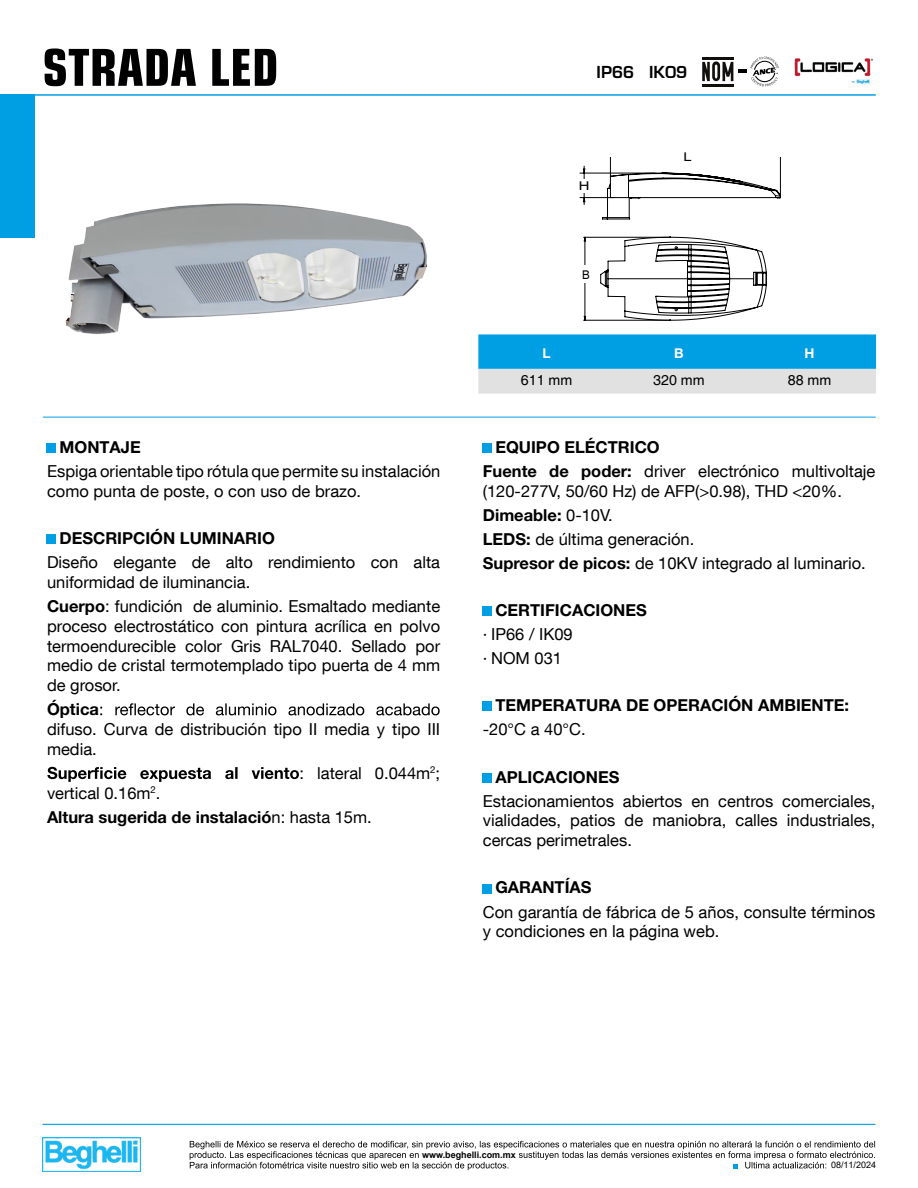
<style>
.page{position:relative;width:918px;height:1188px;background:#fff}
.page>*{position:absolute;margin:0;border:0;box-sizing:border-box;transform-origin:0 0}
.t1{font:700 condensed 51px "Eurostile";color:#000}
.t2{font:700 18px "Eurostile";color:#000}
.t3{font:16.5px/19.8px "Helvetica Neue LT Com";color:#000}
.t4{font:700 16.5px "Helvetica Neue";color:#000}
.t5{font:700 16.5px "Helvetica Neue LT Std";color:#000}
.t6{font:14.25px "Helvetica";color:#000}
.t7{font:700 13.5px "Helvetica Neue";color:#fff}
.t8{font:12px "Helvetica";color:#000;scale:1.21 1}
.t9{font:12px "Helvetica";color:#000;scale:1.23 1}
.t10{font:12px "Helvetica";color:#000;scale:.95 1}
.t11{font:700 9px "Arial";color:#000}
.t12{font:9px "Arial";color:#000}
.s1{font-family:"Helvetica Neue LT Std";font-weight:700}
.s2{font-family:"Helvetica Neue LT Com";font-weight:400}
</style>
<div class="page">
<svg style="left:190px;top:1141px;width:685px;height:29px"></svg>
<div style="left:0;top:95px;width:35px;height:143px;background:#009fe3"></div>
<hr style="left:0;top:94px;width:876px;height:2px;background:#009fe3">
<hr style="left:43px;top:417px;width:833px;height:1px;background:#009fe3">
<img style="left:43px;top:1138px;width:98px;height:33px">
<hr style="left:43px;top:1124px;width:832px;height:1px;background:#009fe3">
<img style="left:65px;top:203px;width:363px;height:132px">
<hr style="left:580px;top:173px;width:75px;height:1px;background:#000">
<hr style="left:580px;top:197px;width:34px;height:1px;background:#000">
<svg style="left:583px;top:166px;width:2px;height:39px"></svg>
<svg style="left:602px;top:157px;width:179px;height:62px"></svg>
<div style="left:680px;top:152px;width:15px;height:17px;background:#fff"></div>
<div style="left:578px;top:179px;width:12px;height:14px;background:#fff"></div>
<hr style="left:584px;top:237px;width:86px;height:1px;background:#000">
<hr style="left:584px;top:320px;width:86px;height:1px;background:#000">
<svg style="left:584px;top:238px;width:2px;height:82px"></svg>
<svg style="left:600px;top:236px;width:166px;height:85px"></svg>
<div style="left:580px;top:266px;width:12px;height:17px;background:#fff"></div>
<div style="left:46px;top:443px;width:9px;height:10px;background:#009fe3"></div>
<div style="left:46px;top:534px;width:9px;height:10px;background:#009fe3"></div>
<svg style="left:100px;top:703px;width:340px;height:12px"></svg>
<svg style="left:47px;top:767px;width:252px;height:15px"></svg>
<svg style="left:478px;top:334px;width:398px;height:60px"></svg>
<div style="left:482px;top:443px;width:9px;height:9px;background:#009fe3"></div>
<div style="left:482px;top:606px;width:9px;height:10px;background:#009fe3"></div>
<div style="left:482px;top:702px;width:9px;height:9px;background:#009fe3"></div>
<div style="left:482px;top:773px;width:9px;height:9px;background:#009fe3"></div>
<div style="left:482px;top:884px;width:9px;height:9px;background:#009fe3"></div>
<img style="left:794px;top:58px;width:80px;height:27px">
<svg style="left:702px;top:57px;width:77px;height:29px"></svg>
<h1 class="t1" style="left:43px;top:37px;width:237px">STRADA LED</h1>
<p class="t4" style="left:60px;top:437px;width:83px">MONTAJE</p>
<p class="t3" style="left:47px;top:461px;width:395px">Espiga orientable tipo rótula que permite su instalación como punta de poste, o con uso de brazo.</p>
<p class="t4" style="left:60px;top:528px;width:217px">DESCRIPCIÓN LUMINARIO</p>
<p class="t3" style="left:47px;top:552px;width:395px">Diseño elegante de alto rendimiento con alta uniformidad de iluminancia.</p>
<p class="t3" style="left:47px;top:596px;width:395px;text-align:justify"><span class="s1">Cuerpo</span>: fundición de aluminio. Esmaltado mediante proceso electrostático con pintura acrílica en polvo termoendurecible color Gris RAL7040. Sellado por medio de cristal termotemplado tipo puerta de 4 mm de grosor.</p>
<p class="t5" style="left:47px;top:699px;width:53px">Óptica</p>
<p class="t3" style="left:47px;top:719px;width:395px">difuso. Curva de distribución tipo II media y tipo III media.</p>
<p class="t3" style="left:300px;top:763px;width:142px">: lateral 0.044m<sup>2</sup>;</p>
<p class="t3" style="left:47px;top:782px;width:115px">vertical 0.16m<sup>2</sup>.</p>
<p class="t5" style="left:47px;top:807px;width:326px">Altura sugerida de instalació<span class="s2">n: hasta 15m.</span></p>
<p class="t2" style="left:597px;top:64px;width:92px">IP66 IK09</p>
<p class="t9" style="left:579px;top:179px;width:10px">H</p>
<p class="t10" style="left:582px;top:268px;width:10px">B</p>
<p class="t8" style="left:684px;top:150px;width:8px">L</p>
<p class="t7" style="left:543px;top:345px;width:10px">L</p>
<p class="t7" style="left:674px;top:345px;width:11px">B</p>
<p class="t7" style="left:805px;top:345px;width:12px">H</p>
<p class="t6" style="left:521px;top:372px;width:53px">611 mm</p>
<p class="t6" style="left:653px;top:372px;width:53px">320 mm</p>
<p class="t6" style="left:788px;top:372px;width:45px">88 mm</p>
<p class="t4" style="left:495px;top:437px;width:166px">EQUIPO ELÉCTRICO</p>
<p class="t3" style="left:483px;top:461px;width:394px"><span class="s1">Fuente de poder:</span> driver electrónico multivoltaje (120-277V, 50/60 Hz) de AFP(&gt;0.98), THD &lt;20%.</p>
<p class="t5" style="left:483px;top:505px;width:131px">Dimeable: <span class="s2">0-10V.</span></p>
<p class="t3" style="left:483px;top:526px;width:384px;line-height:24px"><span class="s1">LEDS:</span> de última generación.<br><span class="s1">Supresor de picos:</span> de 10KV integrado al luminario.</p>
<p class="t4" style="left:495px;top:600px;width:153px">CERTIFICACIONES</p>
<p class="t3" style="left:483px;top:622px;width:91px;line-height:24px">· IP66 / IK09 · NOM 031</p>
<p class="t4" style="left:495px;top:695px;width:355px">TEMPERATURA DE OPERACIÓN AMBIENTE:</p>
<p class="t3" style="left:483px;top:719px;width:104px">-20°C a 40°C.</p>
<p class="t4" style="left:495px;top:767px;width:126px">APLICACIONES</p>
<p class="t3" style="left:483px;top:791px;width:394px;text-align:justify">Estacionamientos abiertos en centros comerciales, vialidades, patios de maniobra, calles industriales, cercas perimetrales.</p>
<p class="t4" style="left:495px;top:877px;width:98px">GARANTÍAS</p>
<p class="t3" style="left:483px;top:901px;width:394px">Con garantía de fábrica de 5 años, consulte términos y condiciones en la página web.</p>
<p class="t11" style="left:422px;top:1148px;width:95px">www.beghelli.com.mx</p>
<p class="t12" style="left:831px;top:1159px;width:47px">08/11/2024</p>
</div>
